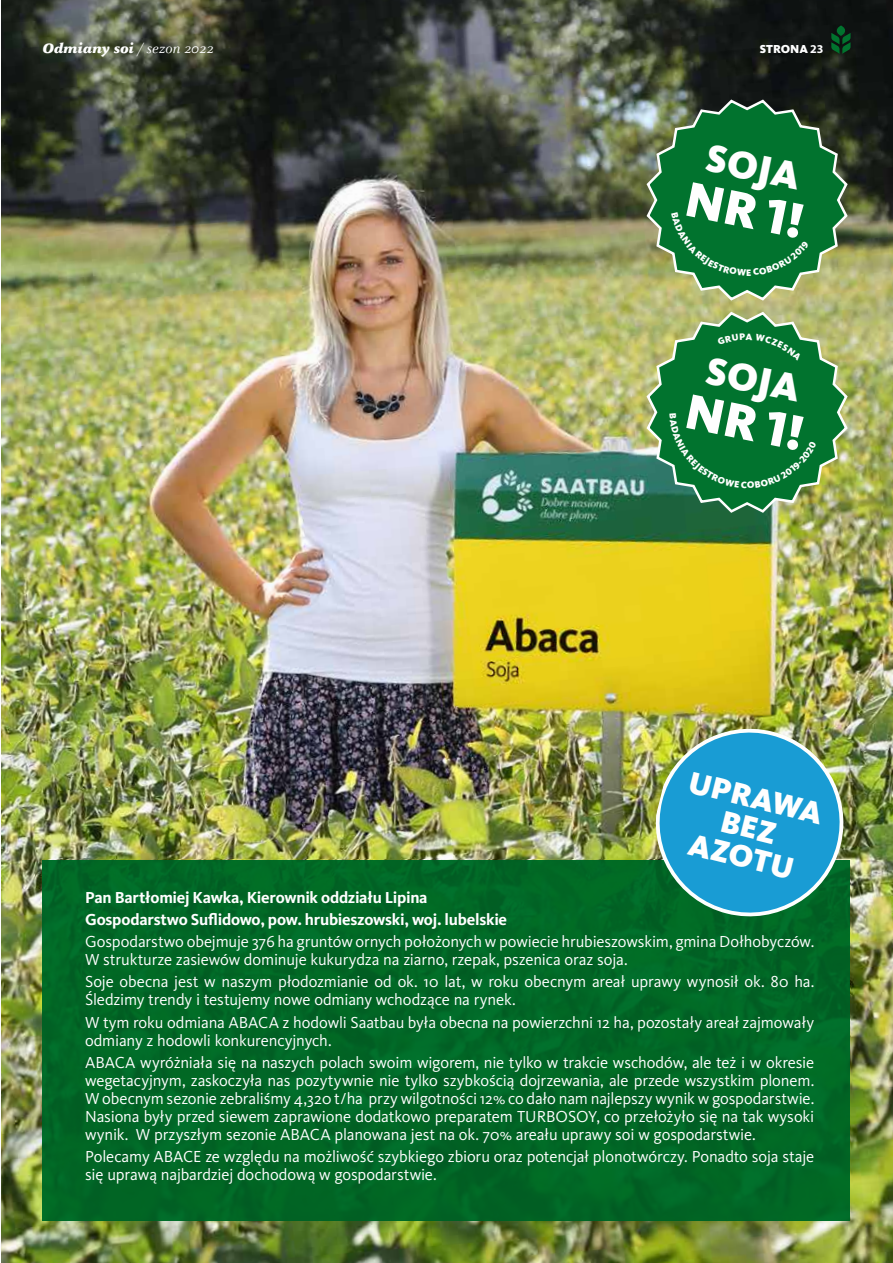
<style>
.page{position:relative;width:893px;height:1263px;background:#fff}
.page>*{position:absolute;margin:0;border:0;box-sizing:border-box;transform-origin:0 0}
.t1{font:900 51px "Kievit Pro";color:#fff}
.t2{font:900 39.9px "Kievit Pro";color:#fff}
.t3{font:900 31.8px/30.2px "Kievit Pro";color:#fff;text-align:center}
.t4{font:16.5px/18px "Kievit Pro";letter-spacing:-.01em;color:#fff}
.t5{font:700 16.5px/22.2px "Kievit Pro";letter-spacing:-.015em;color:#fff}
.t6{font:italic 900 15px "Celeste Pro";color:#fff}
.t7{font:900 12px "Kievit Pro";color:#fff}
.s1{font-weight:400}
.s2{font-family:"Myriad Pro";font-weight:700}
</style>
<div class="page">
<img style="left:1px;top:0;width:892px;height:1263px">
<svg style="left:645px;top:98px;width:204px;height:204px"></svg>
<svg style="left:645px;top:310px;width:204px;height:204px"></svg>
<p class="t6" style="left:43px;top:38px;width:173px">Odmiany soi <span class="s1">/ sezon 2022</span></p>
<p class="t7" style="left:760px;top:42px;width:65px">STRONA <span class="s2">23</span></p>
<h2 class="t2" style="left:711px;top:134px;width:97px;rotate:11deg">SOJA</h2>
<h1 class="t1" style="left:692px;top:168px;width:121px;rotate:11deg">NR 1!</h1>
<h2 class="t2" style="left:711px;top:346px;width:97px;rotate:11deg">SOJA</h2>
<h1 class="t1" style="left:692px;top:381px;width:121px;rotate:11deg">NR 1!</h1>
<h3 class="t3" style="left:693px;top:766px;width:139px;rotate:14deg">UPRAWA<br>BEZ<br>AZOTU</h3>
<p class="t5" style="left:85px;top:886px;width:424px">Pan Bartłomiej Kawka, Kierownik oddziału Lipina<br>Gospodarstwo Suflidowo, pow. hrubieszowski, woj. lubelskie</p>
<p class="t4" style="left:85px;top:932px;width:731px">Gospodarstwo obejmuje 376 ha gruntów ornych położonych w powiecie hrubieszowskim, gmina Dołhobyczów.<br>W strukturze zasiewów dominuje kukurydza na ziarno, rzepak, pszenica oraz soja.</p>
<p class="t4" style="left:85px;top:973px;width:731px">Soje obecna jest w naszym płodozmianie od ok. 10 lat, w roku obecnym areał uprawy wynosił ok. 80 ha.<br>Śledzimy trendy i testujemy nowe odmiany wchodzące na rynek.</p>
<p class="t4" style="left:85px;top:1013px;width:731px">W tym roku odmiana ABACA z hodowli Saatbau była obecna na powierzchni 12 ha, pozostały areał zajmowały odmiany z hodowli konkurencyjnych.</p>
<p class="t4" style="left:85px;top:1053px;width:731px;text-align:justify">ABACA wyróżniała się na naszych polach swoim wigorem, nie tylko w trakcie wschodów, ale też i w okresie wegetacyjnym, zaskoczyła nas pozytywnie nie tylko szybkością dojrzewania, ale przede wszystkim plonem.<br>W obecnym sezonie zebraliśmy 4,320 t/ha przy wilgotności 12% co dało nam najlepszy wynik w gospodarstwie.<br>Nasiona były przed siewem zaprawione dodatkowo preparatem TURBOSOY, co przełożyło się na tak wysoki wynik. W przyszłym sezonie ABACA planowana jest na ok. 70% areału uprawy soi w gospodarstwie.</p>
<p class="t4" style="left:85px;top:1147px;width:731px">Polecamy ABACE ze względu na możliwość szybkiego zbioru oraz potencjał plonotwórczy. Ponadto soja staje się uprawą najbardziej dochodową w gospodarstwie.</p>
</div>
